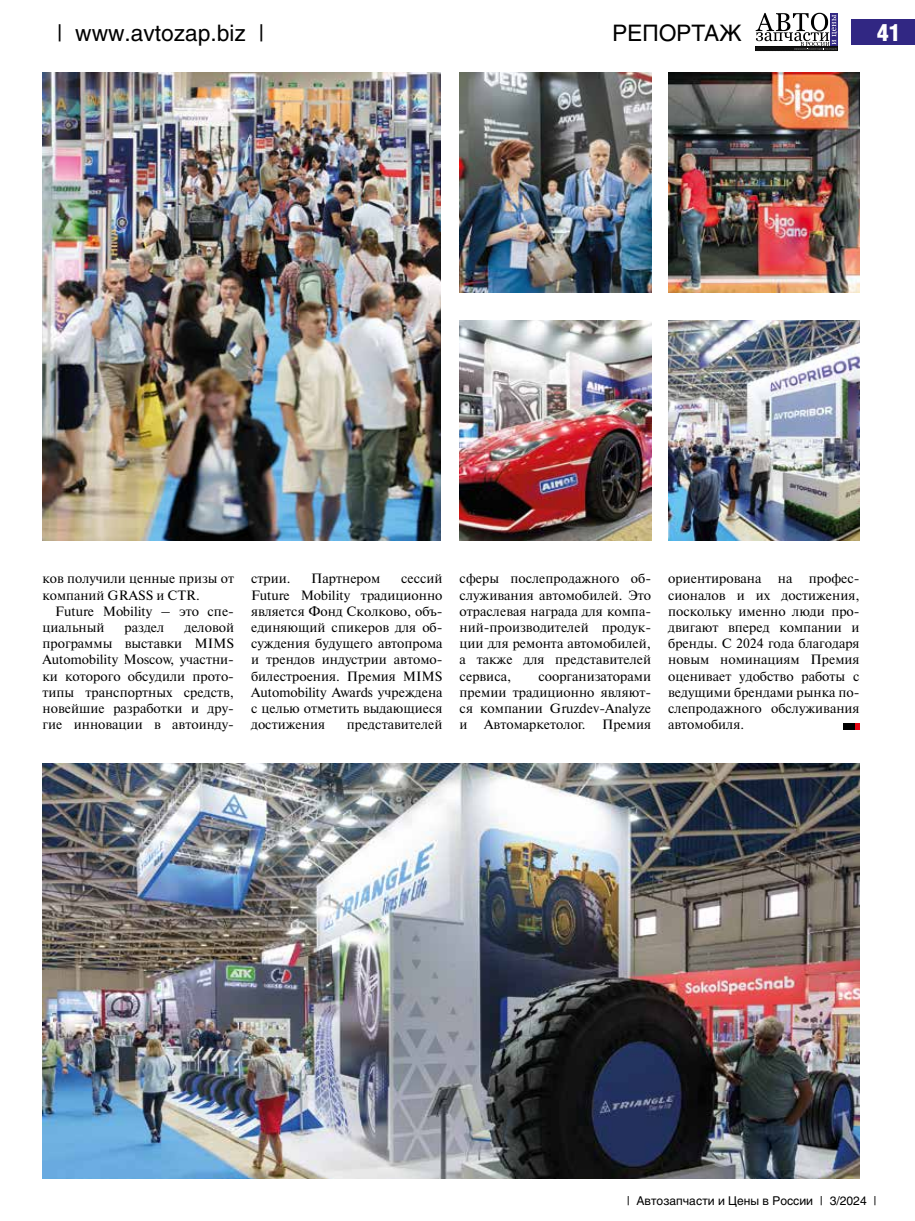
<style>
.page{position:relative;width:915px;height:1221px;background:#fff}
.page>*{position:absolute;margin:0;border:0;box-sizing:border-box;transform-origin:0 0}
.t1{font:900 24px "Helios Cond";color:#fff}
.t2{font:22.5px "Helios";color:#000}
.t3{font:13.5px/16.2px "Newton C";color:#000;text-align:justify}
.t4{font:12px "Helios";color:#000}
</style>
<div class="page">
<div style="left:850px;top:19px;width:64px;height:26px;background:#312783"></div>
<svg style="left:755px;top:13px;width:83px;height:38px"></svg>
<img style="left:43px;top:72px;width:397px;height:468px">
<img style="left:459px;top:72px;width:192px;height:220px">
<img style="left:459px;top:320px;width:192px;height:220px">
<img style="left:668px;top:72px;width:191px;height:220px">
<img style="left:668px;top:320px;width:191px;height:220px">
<img style="left:43px;top:763px;width:816px;height:415px">
<div style="left:842px;top:722px;width:12px;height:7px;background:#000"></div>
<svg style="left:855px;top:723px;width:4px;height:6px"></svg>
<h2 class="t2" style="left:57px;top:19px;width:209px">| www.avtozap.biz |</h2>
<h2 class="t2" style="left:612px;top:19px;width:131px">РЕПОРТАЖ</h2>
<h1 class="t1" style="left:876px;top:19px;width:26px">41</h1>
<p class="t3" style="left:43px;top:570px;width:193px">ков получили ценные призы от компаний GRASS и CTR.</p>
<p class="t3" style="left:43px;top:603px;width:193px;text-indent:13px">Future Mobility – это спе&shy;циальный</p>
<p class="t3" style="left:43px;top:619px;width:193px;text-indent:142px">деловой программы выставки MIMS Automobility Moscow, участни&shy;ки которого обсудили прото&shy;типы транспортных средств, новейшие разработки и дру&shy;гие инновации в автоинду-</p>
<p class="t3" style="left:124px;top:619px;width:41px">раздел</p>
<p class="t3" style="left:251px;top:570px;width:41px">стрии.</p>
<p class="t3" style="left:311px;top:570px;width:71px">Партнером</p>
<p class="t3" style="left:251px;top:570px;width:193px;text-indent:150px">сессий Future Mobility традиционно является Фонд Сколково, объ&shy;единяющий спикеров для об&shy;суждения будущего автопрома и трендов индустрии автомо&shy;билестроения. Премия MIMS Automobility Awards учреждена с целью отметить выдающиеся достижения</p>
<p class="t3" style="left:346px;top:716px;width:97px">представителей</p>
<p class="t3" style="left:459px;top:570px;width:193px">сферы послепродажного об&shy;служивания автомобилей. Это отраслевая награда для компа&shy;ний-производителей продук&shy;ции для ремонта автомобилей, а также для представителей сервиса,</p>
<p class="t3" style="left:459px;top:667px;width:193px;text-indent:79px">соорганизаторами премии традиционно являют&shy;ся компании Gruzdev-Analyze и Автомаркетолог. Премия</p>
<p class="t3" style="left:668px;top:570px;width:193px">ориентирована на профес&shy;сионалов и их достижения, поскольку именно люди про&shy;двигают вперед компании и бренды. С 2024 года благодаря новым номинациям Премия оценивает удобство работы с ведущими брендами рынка по&shy;слепродажного обслуживания автомобиля.</p>
<p class="t4" style="left:626px;top:1193px;width:251px">| Автозапчасти и Цены в России | 3/2024 |</p>
</div>
